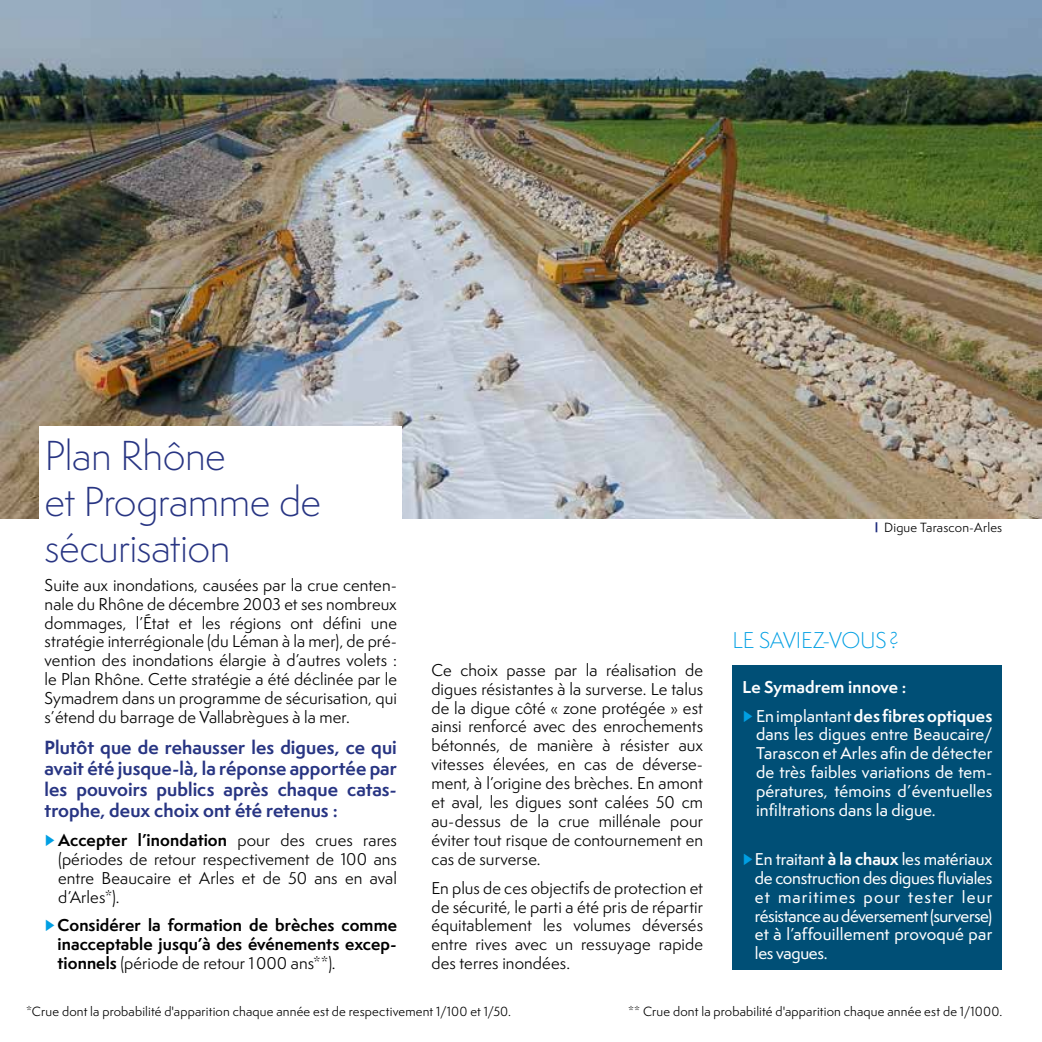
<style>
.page{position:relative;width:1042px;height:1042px;background:#fff}
.page>*{position:absolute;margin:0;border:0;box-sizing:border-box;transform-origin:0 0}
.t1{font:300 38.5px/46.2px "Semplicita Pro";letter-spacing:-.015em;color:#283583}
.t2{font:300 21px "Semplicita Pro";letter-spacing:-.015em;color:#009fe3}
.t3{font:700 17.5px/21px "Semplicita Pro";letter-spacing:.005em;color:#283583;text-align:justify}
.t4{font:15.75px/18.9px "Semplicita Pro";letter-spacing:.005em;color:#000;text-align:justify}
.t5{font:500 15.75px/18.9px "Semplicita Pro";letter-spacing:.005em;color:#fff;text-align:justify}
.t6{font:700 15.75px/18.9px "Semplicita Pro";letter-spacing:.005em;color:#000;text-align:justify}
.t7{font:700 15.75px/28.9px "Semplicita Pro";letter-spacing:.01em;color:#fff}
.t8{font:12.25px "Semplicita Pro";letter-spacing:.015em;color:#000}
.s1{color:#009fe3}
.s2{font-weight:700}
.s3{font-weight:400;color:#009fe3}
.s4{font-weight:400}
.s5{font-weight:500}
</style>
<div class="page">
<img style="left:0;top:0;width:1041px;height:518px">
<hr style="left:1041px;top:0;width:1px;height:518px;background:#c6c6c6">
<svg style="left:875px;top:522px;width:2px;height:10px"></svg>
<div style="left:40px;top:426px;width:362px;height:543px;background:#fff"></div>
<div style="left:732px;top:665px;width:270px;height:304px;background:#004f76"></div>
<h1 class="t1" style="left:45px;top:432px;width:278px">Plan Rhône<br>et Programme de sécurisation</h1>
<p class="t4" style="left:45px;top:575px;width:354px">Suite aux inondations, causées par la crue centen&shy;nale du Rhône de décembre 2003 et ses nombreux dommages, l’État et les régions ont défini une stratégie interrégionale (du Léman à la mer), de pré&shy;vention des inondations élargie à d’autres volets : le Plan Rhône. Cette stratégie a été déclinée par le Symadrem dans un programme de sécurisation, qui s’étend du barrage de Vallabrègues à la mer.</p>
<p class="t3" style="left:45px;top:736px;width:354px">Plutôt que de rehausser les digues, ce qui avait été jusque-là, la réponse apportée par les pouvoirs publics après chaque catas&shy;trophe, deux choix ont été retenus :</p>
<p class="t4" style="left:58px;top:830px;width:340px;text-indent:-14px"><span class="s1">►</span> <span class="s2">Accepter l’inondation</span> pour des crues rares (périodes de retour respectivement de 100 ans entre Beaucaire et Arles et de 50 ans en aval d’Arles*).</p>
<p class="t6" style="left:58px;top:916px;width:341px;text-indent:-13px"><span class="s3">►</span> Considérer la formation de brèches comme inacceptable jusqu’à des événements excep&shy;tionnels <span class="s4">(période de retour 1000 ans**).</span></p>
<p class="t8" style="left:884px;top:519px;width:119px">Digue Tarascon-Arles</p>
<p class="t4" style="left:431px;top:660px;width:273px">Ce choix passe par la réalisation de digues résistantes à la surverse. Le talus de la digue côté « zone protégée » est ainsi renforcé avec des enrochements bétonnés, de manière à résister aux vitesses élevées, en cas de déverse&shy;ment, à l’origine des brèches. En amont et aval, les digues sont calées 50 cm au-dessus de la crue millénale pour éviter tout risque de contournement en cas de surverse.</p>
<p class="t4" style="left:431px;top:878px;width:273px">En plus de ces objectifs de protection et de sécurité, le parti a été pris de répartir équitablement les volumes déversés entre rives avec un ressuyage rapide des terres inondées.</p>
<h2 class="t2" style="left:732px;top:626px;width:168px">LE SAVIEZ-VOUS?</h2>
<p class="t7" style="left:742px;top:672px;width:251px">Le Symadrem innove :<br><span class="s3">►</span> <span class="s5">En implantant</span> des fibres optiques</p>
<p class="t5" style="left:756px;top:725px;width:238px">dans les digues entre Beaucaire/ Tarascon et Arles afin de détecter de très faibles variations de tem&shy;pératures, témoins d’éventuelles infiltrations dans la digue.</p>
<p class="t5" style="left:755px;top:849px;width:239px;text-indent:-12px"><span class="s3">►</span> En traitant <span class="s2">à la chaux</span> les matériaux de construction des digues fluviales et maritimes pour tester leur résistance au déversement (surverse) et à l’affouillement provoqué par les vagues.</p>
<p class="t8" style="left:26px;top:1002px;width:487px">*Crue dont la probabilité d'apparition chaque année est de respectivement 1/100 et 1/50.</p>
<p class="t8" style="left:628px;top:1002px;width:376px">** Crue dont la probabilité d'apparition chaque année est de 1/1000.</p>
</div>
